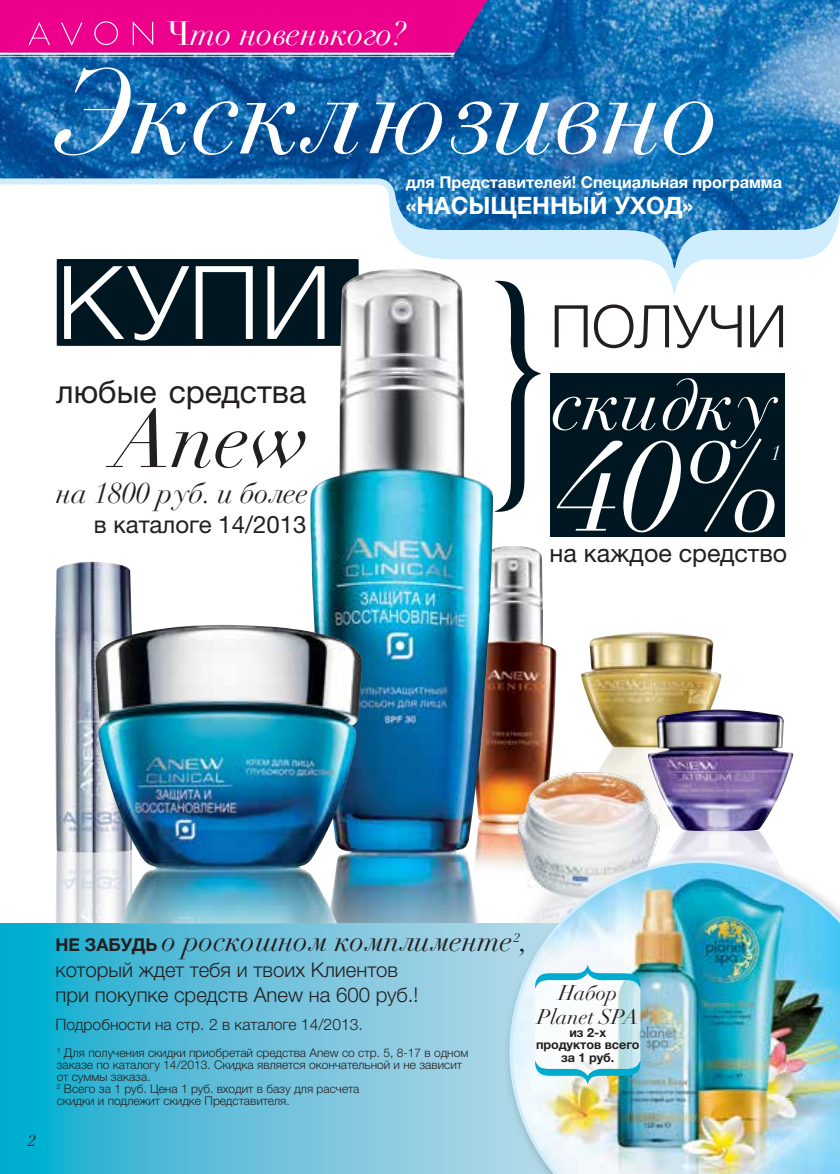
<style>
.page{position:relative;width:840px;height:1174px;background:#fff}
.page>*{position:absolute;margin:0;border:0;box-sizing:border-box;transform-origin:0 0}
.t1{font:italic 127.8px "Didot L Ts Pro";color:#fff}
.t2{font:italic 118px "Didot L Ts Pro";color:#fff}
.t3{font:300 101.8px "Helvetica Neue LTW1 Gs 45 Lt";color:#fff}
.t4{font:italic 81.2px "Didot L Ts Pro";color:#231f20}
.t5{font:italic 74.4px "Didot L Ts Pro";color:#fff}
.t6{font:300 58.8px "Helvetica Neue LTW1 Gs 45 Lt";color:#231f20}
.t7{font:italic 33.2px "Didot L Ts Pro";color:#fff}
.t8{font:32px "Helvetica Neue LTW1 Gs 55 Roman";color:#231f20}
.t9{font:italic 29.4px "Didot L Ts Pro";color:#231f20}
.t10{font:italic 29.2px "Didot L Ts Pro";color:#231f20}
.t11{font:25px "Helvetica Neue LTW1 Gs 55 Roman";color:#231f20}
.t12{font:700 24px "Helvetica Neue LTW1 Gs 55 Roman";color:#fff}
.t13{font:24px "Helvetica Neue LTW1 Gs 55 Roman";color:#231f20}
.t14{font:italic 21px/24px "Didot L Ts Pro";color:#231f20;text-align:center}
.t15{font:italic 20.8px "Didot L Ts Pro";color:#fff}
.t16{font:300 20.4px/25.4px "Helvetica Neue LTW1 Gs 45 Lt";color:#231f20}
.t17{font:700 16.4px "Helvetica Neue LTW1 Gs 55 Roman";color:#fff}
.t18{font:italic 16px "Didot L Ts Pro";color:#231f20}
.t19{font:300 15.6px "Helvetica Neue LTW1 Gs 45 Lt";color:#231f20}
.t20{font:italic 12.8px "Didot L Ts Pro";color:#231f20}
.t21{font:700 12.6px/12.6px "Helvetica Neue LTW1 Gs 55 Roman";color:#231f20;text-align:center}
.t22{font:300 12px/12px "Helvetica Neue LTW1 Gs 45 Lt";color:#231f20}
.s1{font-style:normal}
.s2{font-family:"Helvetica Neue LTW1 Gs 55 Roman";font-weight:700;font-style:normal;font-size:17.6px}
</style>
<div class="page">
<img style="left:581px;top:632px;width:140px;height:129px">
<img style="left:494px;top:546px;width:62px;height:321px">
<img style="left:647px;top:709px;width:146px;height:120px">
<img style="left:669px;top:829px;width:104px;height:23px">
<img style="left:517px;top:761px;width:145px;height:91px">
<img style="left:56px;top:852px;width:39px;height:71px">
<img style="left:55px;top:561px;width:77px;height:291px">
<svg style="left:495px;top:294px;width:45px;height:218px"></svg>
<div style="left:57px;top:259px;width:300px;height:87px;background:#001722"></div>
<img style="left:309px;top:274px;width:185px;height:649px">
<img style="left:0;top:0;width:839px;height:274px">
<hr style="left:0;top:56px;width:453px;height:1px;background:#fff">
<svg style="left:0;top:0;width:487px;height:55px;background:#e30f92"></svg>
<svg style="left:0;top:923px;width:502px;height:251px;background:#61c0da"></svg>
<div style="left:502px;top:852px;width:337px;height:322px;background:#231f20;opacity:.35"></div>
<img style="left:509px;top:859px;width:330px;height:315px">
<svg style="left:0;top:175px;width:398px;height:27px"></svg>
<svg style="left:387px;top:189px;width:452px;height:105px"></svg>
<svg style="left:535px;top:965px;width:105px;height:119px"></svg>
<img style="left:95px;top:625px;width:267px;height:298px">
<div style="left:549px;top:544px;width:237px;height:26px;background:#fff"></div>
<div style="left:550px;top:373px;width:234px;height:164px;background:#001722"></div>
<h3 class="t7" style="left:167px;top:13px;width:240px"><span class="s1">Ч</span>то новенького?</h3>
<h2 class="t2" style="left:57px;top:38px;width:665px">Эксклюзивно</h2>
<h3 class="t17" style="left:405px;top:172px;width:377px">для Представителей! Специальная программа</h3>
<h3 class="t12" style="left:405px;top:190px;width:289px">«насыщенный уход»</h3>
<h3 class="t3" style="left:57px;top:240px;width:263px">КУПИ</h3>
<h3 class="t8" style="left:56px;top:372px;width:251px">любые средства</h3>
<h3 class="t4" style="left:113px;top:388px;width:198px">Anew</h3>
<h3 class="t10" style="left:56px;top:474px;width:253px">на 1800 руб. и более</h3>
<h3 class="t13" style="left:94px;top:510px;width:214px">в каталоге 14/2013</h3>
<h3 class="t6" style="left:550px;top:290px;width:230px">ПОЛУЧИ</h3>
<h3 class="t5" style="left:551px;top:357px;width:225px">скидку</h3>
<h1 class="t1" style="left:559px;top:406px;width:224px">40%</h1>
<h3 class="t15" style="left:770px;top:440px;width:11px">1</h3>
<h3 class="t11" style="left:549px;top:538px;width:239px">на каждое средство</h3>
<h3 class="t18" style="left:28px;top:1125px;width:9px">2</h3>
<h3 class="t18" style="left:28px;top:1130px;width:9px">2</h3>
<p class="t20" style="left:513px;top:929px;width:8px">2</p>
<h3 class="t9" style="left:55px;top:922px;width:474px"><span class="s2">Не забудь</span> о роскошном комплименте ,</h3>
<h3 class="t16" style="left:55px;top:956px;width:364px">который ждет тебя и твоих Клиентов при покупке средств Anew на 600 руб.!</h3>
<p class="t19" style="left:55px;top:1015px;width:309px">Подробности на стр. 2 в каталоге 14/2013.</p>
<p class="t22" style="left:57px;top:1046px;width:413px"><sup>1</sup> Для получения скидки приобретай средства Anew со стр. 5, 8-17 в одном заказе по каталогу 14/2013. Скидка является окончательной и не зависит от суммы заказа.<br><sup>2</sup> Всего за 1 руб. Цена 1 руб. входит в базу для расчета<br>скидки и подлежит скидке Представителя.</p>
<h3 class="t14" style="left:537px;top:981px;width:103px">Набор<br>Planet SPA</h3>
<p class="t21" style="left:535px;top:1026px;width:105px">из 2-х продуктов всего за 1 руб.</p>
</div>
